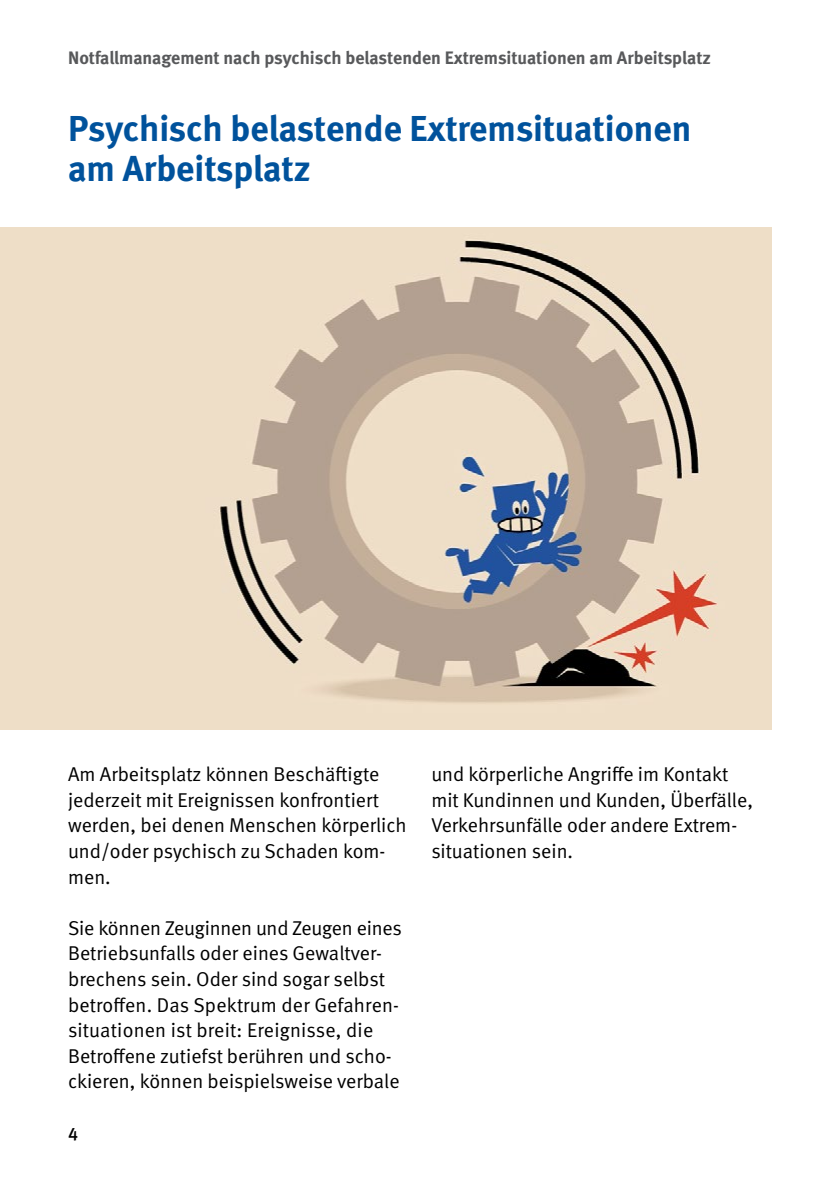
<style>
.page{position:relative;width:840px;height:1191px;background:#fff}
.page>*{position:absolute;margin:0;border:0;box-sizing:border-box;transform-origin:0 0}
.t1{font:700 36px/40px "DGUV Meta";color:#00529c}
.t2{font:20px/25.6px "DGUV Meta";color:#000}
.t3{font:700 18px "DGUV Meta";color:#58595b}
.t4{font:500 18px "DGUV Meta";color:#000}
</style>
<div class="page">
<img style="left:0;top:227px;width:771px;height:503px">
<p class="t3" style="left:68px;top:47px;width:644px">Notfallmanagement nach psychisch belastenden Extremsituationen am Arbeitsplatz</p>
<h1 class="t1" style="left:68px;top:109px;width:624px">Psychisch belastende Extremsituationen am Arbeitsplatz</h1>
<p class="t2" style="left:68px;top:762px;width:340px">Am Arbeitsplatz können Beschäftigte jederzeit mit Ereignissen konfrontiert werden, bei denen Menschen körperlich und/oder psychisch zu Schaden kom&shy;men.</p>
<p class="t2" style="left:68px;top:915px;width:335px">Sie können Zeuginnen und Zeugen eines Betriebsunfalls oder eines Gewaltver&shy;brechens sein. Oder sind sogar selbst betroffen. Das Spektrum der Gefahren&shy;situationen ist breit: Ereignisse, die Betroffene zutiefst berühren und scho&shy;ckieren, können beispielsweise verbale</p>
<p class="t4" style="left:68px;top:1123px;width:12px">4</p>
<p class="t2" style="left:431px;top:762px;width:323px">und körperliche Angriffe im Kontakt mit Kundinnen und Kunden, Überfälle,<br>Verkehrsunfälle oder andere Extrem&shy;situationen sein.</p>
</div>
